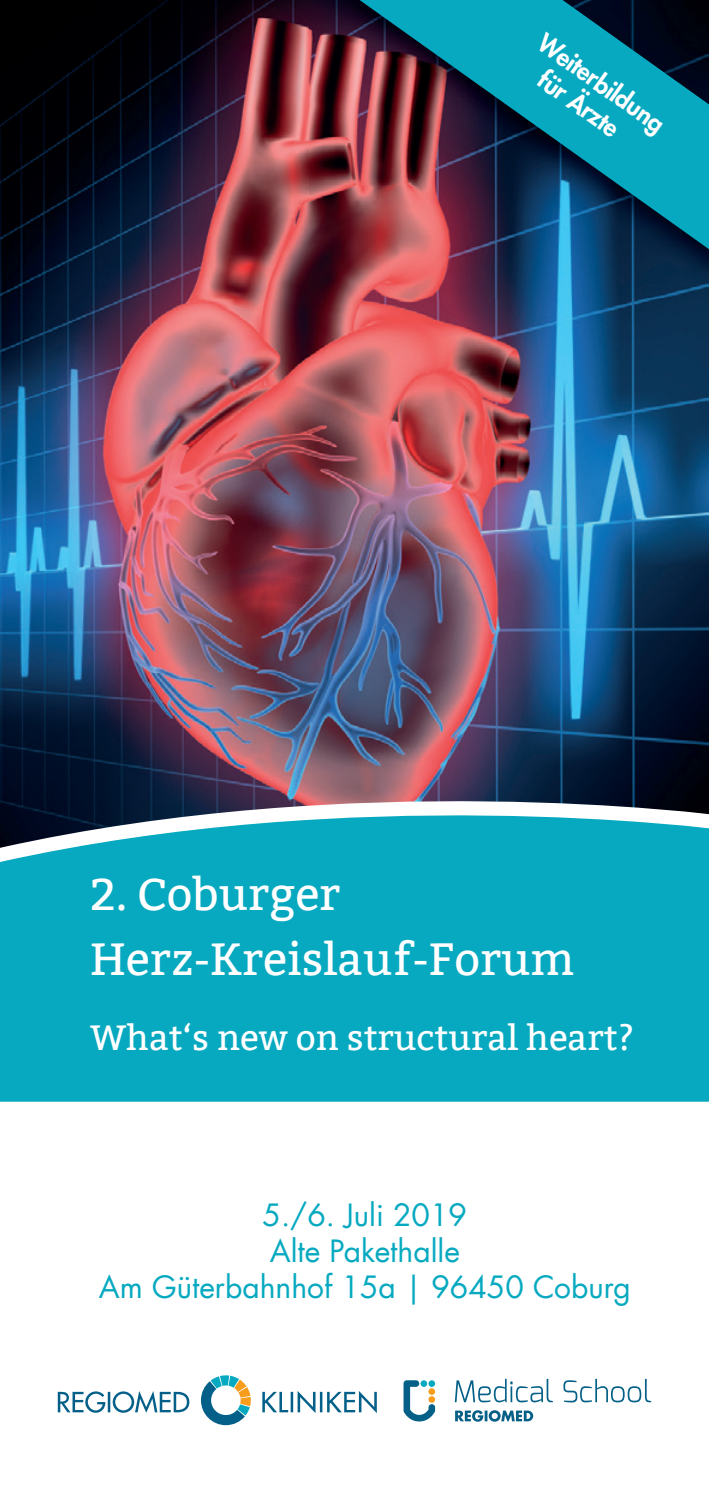
<style>
.page{position:relative;width:709px;height:1489px;background:#fff}
.page>*{position:absolute;margin:0;border:0;box-sizing:border-box;transform-origin:0 0}
.t1{font:45px/65px "Bitter";color:#fff}
.t2{font:35px "Bitter";color:#fff}
.t3{font:30px/36px "Futura Com";color:#06a9c0;text-align:center}
.t4{font:800 25px/30px "Futura Com";color:#fff;text-align:center}
</style>
<div class="page">
<img style="left:0;top:0;width:709px;height:769px">
<img style="left:309px;top:0;width:400px;height:298px">
<svg style="left:359px;top:0;width:350px;height:249px;background:#275e74"></svg>
<svg style="left:0;top:769px;width:709px;height:14px;background:#3b3148"></svg>
<svg style="left:0;top:783px;width:709px;height:318px;background:#14a0b6"></svg>
<svg style="left:201px;top:1375px;width:50px;height:49px"></svg>
<svg style="left:58px;top:1391px;width:131px;height:21px"></svg>
<svg style="left:262px;top:1391px;width:115px;height:21px"></svg>
<svg style="left:403px;top:1380px;width:32px;height:41px"></svg>
<svg style="left:455px;top:1378px;width:196px;height:24px"></svg>
<svg style="left:455px;top:1410px;width:78px;height:11px"></svg>
<p class="t4" style="left:549px;top:27px;width:151px;rotate:35deg">Weiterbildung für Ärzte</p>
<h1 class="t1" style="left:90px;top:862px;width:486px">2. Coburger<br>Herz-Kreislauf-Forum</h1>
<p class="t2" style="left:90px;top:1016px;width:546px">What‘s new on structural heart?</p>
<p class="t3" style="left:99px;top:1196px;width:533px">5./6. Juli 2019<br>Alte Pakethalle<br>Am Güterbahnhof 15a | 96450 Coburg</p>
</div>
